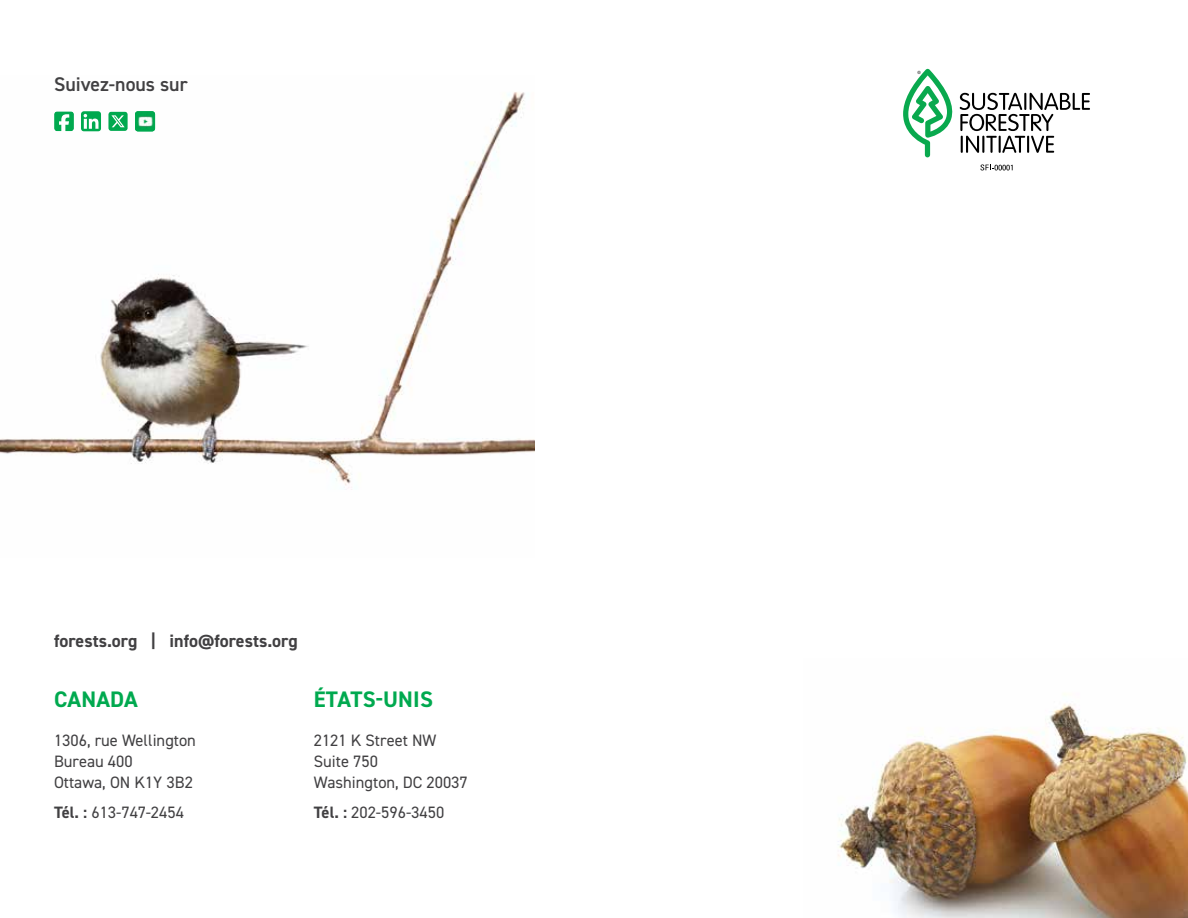
<style>
.page{position:relative;width:1188px;height:918px;background:#fff}
.page>*{position:absolute;margin:0;border:0;box-sizing:border-box;transform-origin:0 0}
.t1{font:700 22.5px "DIN2014";letter-spacing:.01em;color:#00a94f}
.t2{font:600 19.8px "DIN2014";color:#414042}
.t3{font:700 18px "DIN2014";color:#414042}
.t4{font:16.5px/21px "DIN2014";color:#414042}
.s1{font-weight:700}
</style>
<div class="page">
<img style="left:0;top:92px;width:534px;height:396px">
<svg style="left:903px;top:69px;width:187px;height:88px"></svg>
<svg style="left:980px;top:164px;width:33px;height:6px"></svg>
<img style="left:838px;top:693px;width:350px;height:225px">
<svg style="left:108px;top:112px;width:20px;height:19px"></svg>
<svg style="left:54px;top:111px;width:20px;height:20px"></svg>
<svg style="left:135px;top:111px;width:20px;height:20px"></svg>
<svg style="left:81px;top:111px;width:20px;height:20px"></svg>
<img style="left:136px;top:112px;width:18px;height:18px">
<p class="t2" style="left:54px;top:71px;width:135px">Suivez-nous sur</p>
<p class="t3" style="left:54px;top:629px;width:245px">forests.org | info@forests.org</p>
<h1 class="t1" style="left:54px;top:684px;width:85px">CANADA</h1>
<p class="t4" style="left:54px;top:729px;width:143px">1306, rue Wellington<br>Bureau 400<br>Ottawa, ON K1Y 3B2</p>
<p class="t4" style="left:54px;top:801px;width:131px"><span class="s1">Tél. :</span> 613-747-2454</p>
<h1 class="t1" style="left:314px;top:684px;width:121px">ÉTATS-UNIS</h1>
<p class="t4" style="left:314px;top:729px;width:156px">2121 K Street NW<br>Suite 750<br>Washington, DC 20037</p>
<p class="t4" style="left:314px;top:801px;width:132px"><span class="s1">Tél. :</span> 202-596-3450</p>
</div>
